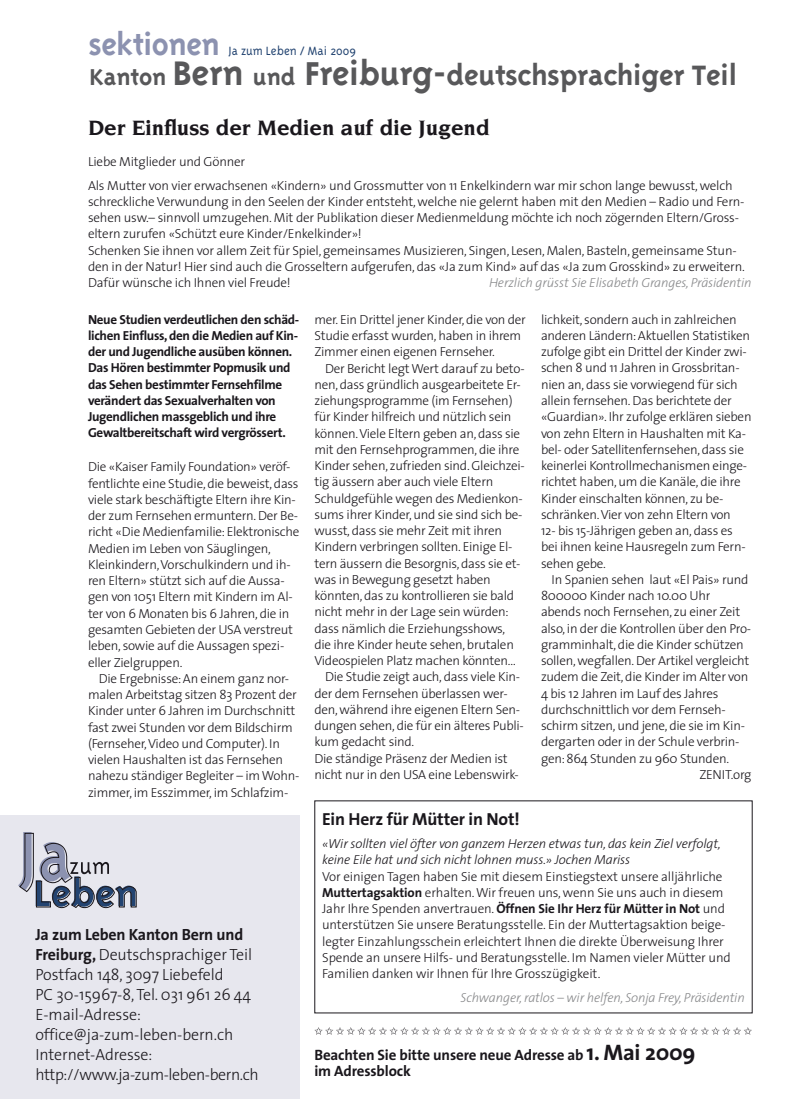
<style>
.page{position:relative;width:798px;height:1099px;background:#fff}
.page>*{position:absolute;margin:0;border:0;box-sizing:border-box;transform-origin:0 0}
.t1{font:700 35px "Triplex";letter-spacing:-.01em;color:#8c92b0}
.t2{font:700 32.25px "Triplex";letter-spacing:-.01em;color:#58585a}
.t3{font:700 22.5px "Novarese";color:#1a171c}
.t4{font:700 17.5px "The Sans";letter-spacing:-.01em;color:#1a171c}
.t5{font:300 16.25px/20px "The Sans";letter-spacing:-.005em;color:#1a171c}
.t6{font:700 15px/16.2px "The Sans";letter-spacing:-.01em;color:#1a171c}
.t7{font:300 13.75px "Triplex";color:#234471}
.t8{font:300 13.12px/16.2px "The Sans";letter-spacing:-.02em;color:#1a171c}
.t9{font:700 13.12px/16.2px "The Sans";letter-spacing:-.025em;color:#1a171c}
.t10{font:italic 300 13.12px/16.2px "The Sans";letter-spacing:-.01em;color:#1a171c}
.t11{font:italic 300 13.12px "The Sans";letter-spacing:-.01em;color:#87888a}
.s1{font-size:26.38px}
.s2{font-size:39.12px}
.s3{font-size:38px}
.s4{font-weight:700}
.s5{font-size:22.5px}
</style>
<div class="page">
<div style="left:0;top:815px;width:300px;height:283px;background:#e7e7ee"></div>
<svg style="left:18px;top:832px;width:118px;height:75px"></svg>
<svg style="left:314px;top:1027px;width:437px;height:7px"></svg>
<h1 class="t1" style="left:89px;top:31px;width:133px">sektionen</h1>
<p class="t7" style="left:228px;top:45px;width:129px">Ja zum Leben / Mai 2009</p>
<h2 class="t2" style="left:89px;top:63px;width:648px"><span class="s1">Kanton</span> <span class="s2">Bern</span> <span class="s1">und</span> <span class="s3">Freiburg</span>-deutschsprachiger Teil</h2>
<h3 class="t3" style="left:88px;top:118px;width:403px">Der Einfluss der Medien auf die Jugend</h3>
<p class="t8" style="left:88px;top:151px;width:646px;line-height:23.4px">Liebe Mitglieder und Gönner<br>Als Mutter von vier erwachsenen «Kindern» und Grossmutter von 11 Enkelkindern war mir schon lange bewusst, welch</p>
<p class="t8" style="left:88px;top:195px;width:658px">schreckliche Verwundung in den Seelen der Kinder entsteht, welche nie gelernt haben mit den Medien – Radio und Fern&shy;sehen usw.– sinnvoll umzugehen. Mit der Publikation dieser Medienmeldung möchte ich noch zögernden Eltern/Gross&shy;eltern zurufen «Schützt eure Kinder/Enkelkinder»!<br>Schenken Sie ihnen vor allem Zeit für Spiel, gemeinsames Musizieren, Singen, Lesen, Malen, Basteln, gemeinsame Stun&shy;den in der Natur! Hier sind auch die Grosseltern aufgerufen, das «Ja zum Kind» auf das «Ja zum Grosskind» zu erweitern.<br>Dafür wünsche ich Ihnen viel Freude!</p>
<p class="t11" style="left:489px;top:277px;width:264px">Herzlich grüsst Sie Elisabeth Granges, Präsidentin</p>
<p class="t9" style="left:88px;top:312px;width:213px">Neue Studien verdeutlichen den schäd&shy;lichen Einfluss, den die Medien auf Kin&shy;der und Jugendliche ausüben können.<br>Das Hören bestimmter Popmusik und das Sehen bestimmter Fernsehfilme verändert das Sexualverhalten von Jugendlichen massgeblich und ihre Gewaltbereitschaft wird vergrössert.</p>
<p class="t8" style="left:88px;top:460px;width:213px">Die «Kaiser Family Foundation» veröf&shy;fentlichte eine Studie, die beweist, dass viele stark beschäftigte Eltern ihre Kin&shy;der zum Fernsehen ermuntern. Der Be&shy;richt «Die Medienfamilie: Elektronische Medien im Leben von Säuglingen, Kleinkindern, Vorschulkindern und ih&shy;ren Eltern» stützt sich auf die Aussa&shy;gen von 1051 Eltern mit Kindern im Al&shy;ter von 6 Monaten bis 6 Jahren, die in gesamten Gebieten der USA verstreut leben, sowie auf die Aussagen spezi&shy;eller Zielgruppen.</p>
<p class="t8" style="left:88px;top:671px;width:213px;text-indent:11px">Die Ergebnisse: An einem ganz nor&shy;malen Arbeitstag sitzen 83 Prozent der Kinder unter 6 Jahren im Durchschnitt fast zwei Stunden vor dem Bildschirm (Fernseher, Video und Computer). In vielen Haushalten ist das Fernsehen nahezu ständiger Begleiter – im Wohn&shy;zimmer, im Esszimmer, im Schlafzim-</p>
<p class="t5" style="left:35px;top:925px;width:225px"><span class="s4">Ja zum Leben Kanton Bern und<br>Freiburg,</span> Deutschsprachiger Teil<br>Postfach 148, 3097 Liebefeld<br>PC 30-15967-8, Tel. 031 961 26 44<br>E-mail-Adresse: office@ja-zum-leben-bern.ch<br>Internet-Adresse: http://www.ja-zum-leben-bern.ch</p>
<p class="t8" style="left:314px;top:312px;width:213px">mer. Ein Drittel jener Kinder, die von der<br>Studie erfasst wurden, haben in ihrem<br>Zimmer einen eigenen Fernseher.</p>
<p class="t8" style="left:325px;top:361px;width:201px">Der Bericht legt Wert darauf zu beto-</p>
<p class="t8" style="left:314px;top:377px;width:208px">nen, dass gründlich ausgearbeitete Er-</p>
<p class="t8" style="left:314px;top:394px;width:199px">ziehungsprogramme (im Fernsehen)</p>
<p class="t8" style="left:314px;top:410px;width:198px">für Kinder hilfreich und nützlich sein</p>
<p class="t8" style="left:314px;top:426px;width:207px">können. Viele Eltern geben an, dass sie</p>
<p class="t8" style="left:314px;top:442px;width:206px">mit den Fernsehprogrammen, die ihre</p>
<p class="t8" style="left:314px;top:459px;width:212px">Kinder sehen, zufrieden sind. Gleichzei-</p>
<p class="t8" style="left:314px;top:475px;width:180px">tig äussern aber auch viele Eltern</p>
<p class="t8" style="left:314px;top:491px;width:209px">Schuldgefühle wegen des Medienkon-</p>
<p class="t8" style="left:314px;top:507px;width:209px">sums ihrer Kinder, und sie sind sich be-</p>
<p class="t8" style="left:314px;top:524px;width:189px">wusst, dass sie mehr Zeit mit ihren</p>
<p class="t8" style="left:314px;top:540px;width:199px">Kindern verbringen sollten. Einige El-</p>
<p class="t8" style="left:314px;top:556px;width:207px">tern äussern die Besorgnis, dass sie et-</p>
<p class="t8" style="left:314px;top:572px;width:178px">was in Bewegung gesetzt haben</p>
<p class="t8" style="left:314px;top:589px;width:201px">könnten, das zu kontrollieren sie bald</p>
<p class="t8" style="left:314px;top:605px;width:196px">nicht mehr in der Lage sein würden:</p>
<p class="t8" style="left:314px;top:621px;width:192px">dass nämlich die Erziehungsshows,</p>
<p class="t8" style="left:314px;top:637px;width:201px">die ihre Kinder heute sehen, brutalen</p>
<p class="t8" style="left:314px;top:654px;width:203px">Videospielen Platz machen könnten…</p>
<p class="t8" style="left:325px;top:670px;width:196px">Die Studie zeigt auch, dass viele Kin-</p>
<p class="t8" style="left:314px;top:686px;width:195px">der dem Fernsehen überlassen wer-</p>
<p class="t8" style="left:314px;top:702px;width:207px">den, während ihre eigenen Eltern Sen-</p>
<p class="t8" style="left:314px;top:719px;width:211px">dungen sehen, die für ein älteres Publi-</p>
<p class="t8" style="left:314px;top:735px;width:101px">kum gedacht sind.</p>
<p class="t8" style="left:314px;top:751px;width:195px">Die ständige Präsenz der Medien ist</p>
<p class="t8" style="left:314px;top:767px;width:206px">nicht nur in den USA eine Lebenswirk-</p>
<p class="t8" style="left:540px;top:312px;width:212px">lichkeit, sondern auch in zahlreichen anderen Ländern: Aktuellen Statistiken zufolge gibt ein Drittel der Kinder zwi&shy;schen 8 und 11 Jahren in Grossbritan&shy;nien an, dass sie vorwiegend für sich allein fernsehen. Das berichtete der «Guardian». Ihr zufolge erklären sieben von zehn Eltern in Haushalten mit Ka&shy;bel- oder Satellitenfernsehen, dass sie keinerlei Kontrollmechanismen einge&shy;richtet haben, um die Kanäle, die ihre Kinder einschalten können, zu be&shy;schränken. Vier von zehn Eltern von<br>12- bis 15-Jährigen geben an, dass es bei ihnen keine Hausregeln zum Fern&shy;sehen gebe.</p>
<p class="t8" style="left:551px;top:572px;width:198px">In Spanien sehen laut «El Pais» rund</p>
<p class="t8" style="left:540px;top:589px;width:171px">800000 Kinder nach 10.00 Uhr</p>
<p class="t8" style="left:540px;top:605px;width:201px">abends noch Fernsehen, zu einer Zeit</p>
<p class="t8" style="left:540px;top:621px;width:212px">also, in der die Kontrollen über den Pro-</p>
<p class="t8" style="left:540px;top:637px;width:204px">gramminhalt, die die Kinder schützen</p>
<p class="t8" style="left:540px;top:654px;width:210px">sollen, wegfallen. Der Artikel vergleicht</p>
<p class="t8" style="left:540px;top:670px;width:209px">zudem die Zeit, die Kinder im Alter von</p>
<p class="t8" style="left:540px;top:686px;width:179px">4 bis 12 Jahren im Lauf des Jahres</p>
<p class="t8" style="left:540px;top:702px;width:186px">durchschnittlich vor dem Fernseh-</p>
<p class="t8" style="left:540px;top:719px;width:205px">schirm sitzen, und jene, die sie im Kin-</p>
<p class="t8" style="left:540px;top:735px;width:200px">dergarten oder in der Schule verbrin-</p>
<p class="t8" style="left:540px;top:751px;width:189px">gen: 864 Stunden zu 960 Stunden.</p>
<p class="t8" style="left:699px;top:767px;width:54px">ZENIT.org</p>
<h3 class="t4" style="left:322px;top:812px;width:199px">Ein Herz für Mütter in Not!</h3>
<p class="t10" style="left:322px;top:837px;width:400px">«Wir sollten viel öfter von ganzem Herzen etwas tun, das kein Ziel verfolgt, keine Eile hat und sich nicht lohnen muss.» Jochen Mariss</p>
<p class="t8" style="left:322px;top:869px;width:410px">Vor einigen Tagen haben Sie mit diesem Einstiegstext unsere alljährliche <span class="s4">Muttertagsaktion</span> erhalten. Wir freuen uns, wenn Sie uns auch in diesem Jahr Ihre Spenden anvertrauen. <span class="s4">Öffnen Sie Ihr Herz für Mütter in Not</span> und unterstützen Sie unsere Beratungsstelle. Ein der Muttertagsaktion beige&shy;legter Einzahlungsschein erleichtert Ihnen die direkte Überweisung Ihrer Spende an unsere Hilfs- und Beratungsstelle. Im Namen vieler Mütter und Familien danken wir Ihnen für Ihre Grosszügigkeit.</p>
<p class="t11" style="left:460px;top:991px;width:286px">Schwanger, ratlos – wir helfen, Sonja Frey, Präsidentin</p>
<p class="t6" style="left:314px;top:1048px;width:382px">Beachten Sie bitte unsere neue Adresse ab <span class="s5">1. Mai 2009 </span>im Adressblock</p>
</div>
